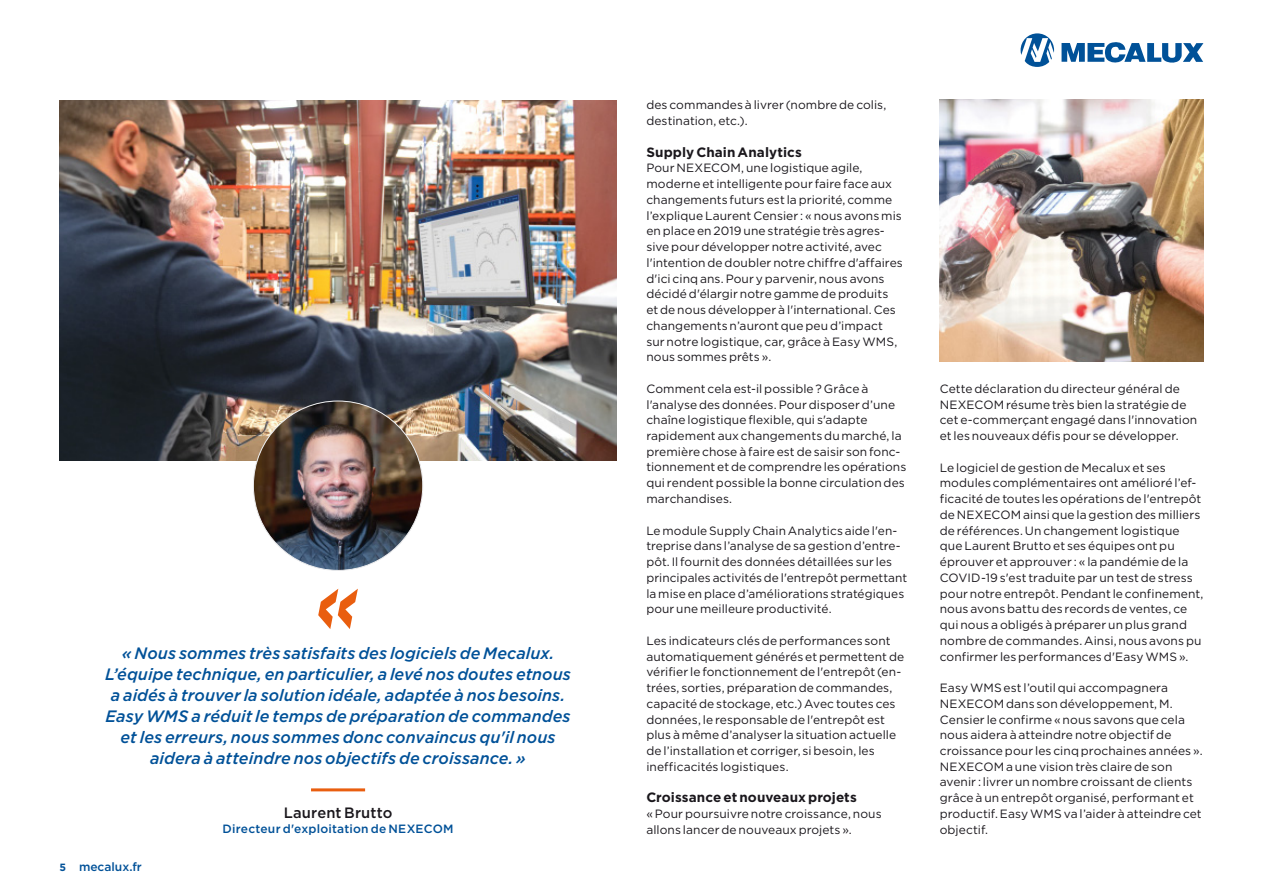
<style>
.page{position:relative;width:1263px;height:893px;background:#fff}
.page>*{position:absolute;margin:0;border:0;box-sizing:border-box;transform-origin:0 0}
.t1{font:italic 500 16.5px/21px "Gotham";letter-spacing:.005em;color:#005198;text-align:center}
.t2{font:500 15px "Gotham";letter-spacing:.01em;color:#1a171c}
.t3{font:700 13.5px "Gotham";letter-spacing:.005em;color:#1a171c}
.t4{font:12px/15.8px "Gotham";letter-spacing:.005em;color:#1a171c}
.t5{font:500 12px "Gotham";letter-spacing:.015em;color:#005198}
.s1{font-weight:700;font-size:10.5px}
</style>
<div class="page">
<svg style="left:1020px;top:33px;width:34px;height:34px"></svg>
<svg style="left:1061px;top:42px;width:142px;height:21px"></svg>
<img style="left:60px;top:101px;width:557px;height:359px">
<hr style="left:311px;top:788px;width:54px;height:3px;background:#e95e0f">
<img style="left:253px;top:401px;width:170px;height:169px;border-radius:85px">
<svg style="left:318px;top:589px;width:40px;height:40px"></svg>
<img style="left:940px;top:100px;width:263px;height:261px">
<p class="t1" style="left:105px;top:642px;width:467px">« Nous sommes très satisfaits des logiciels de Mecalux.<br>L’équipe technique, en particulier, a levé nos doutes etnous a aidés à trouver la solution idéale, adaptée à nos besoins.<br>Easy WMS a réduit le temps de préparation de commandes et les erreurs, nous sommes donc convaincus qu'il nous aidera à atteindre nos objectifs de croissance. »</p>
<p class="t5" style="left:60px;top:859px;width:84px"><span class="s1">5</span> mecalux.fr</p>
<p class="t2" style="left:284px;top:803px;width:110px">Laurent Brutto</p>
<p class="t5" style="left:222px;top:821px;width:233px">Directeur d'exploitation de NEXECOM</p>
<p class="t4" style="left:646px;top:97px;width:242px">des commandes à livrer (nombre de colis, destination, etc.).</p>
<p class="t3" style="left:646px;top:143px;width:157px">Supply Chain Analytics</p>
<p class="t4" style="left:646px;top:160px;width:258px">Pour NEXECOM, une logistique agile, moderne et intelligente pour faire face aux changements futurs est la priorité, comme l’explique Laurent Censier : « nous avons mis en place en 2019 une stratégie très agres&shy;sive pour développer notre activité, avec l'intention de doubler notre chiffre d'affaires d'ici cinq ans. Pour y parvenir, nous avons décidé d'élargir notre gamme de produits et de nous développer à l'international. Ces changements n’auront que peu d’impact sur notre logistique, car, grâce à Easy WMS, nous sommes prêts ».</p>
<p class="t4" style="left:646px;top:380px;width:261px">Comment cela est-il possible ? Grâce à l'analyse des données. Pour disposer d’une chaîne logistique flexible, qui s'adapte rapidement aux changements du marché, la première chose à faire est de saisir son fonc&shy;tionnement et de comprendre les opérations qui rendent possible la bonne circulation des marchandises.</p>
<p class="t4" style="left:646px;top:522px;width:262px">Le module Supply Chain Analytics aide l'en&shy;treprise dans l’analyse de sa gestion d’entre&shy;pôt. Il fournit des données détaillées sur les principales activités de l'entrepôt permettant la mise en place d’améliorations stratégiques pour une meilleure productivité.</p>
<p class="t4" style="left:646px;top:632px;width:259px">Les indicateurs clés de performances sont automatiquement générés et permettent de vérifier le fonctionnement de l'entrepôt (en&shy;trées, sorties, préparation de commandes, capacité de stockage, etc.) Avec toutes ces données, le responsable de l'entrepôt est plus à même d’analyser la situation actuelle de l’installation et corriger, si besoin, les inefficacités logistiques.</p>
<p class="t3" style="left:646px;top:789px;width:212px">Croissance et nouveaux projets</p>
<p class="t4" style="left:646px;top:806px;width:237px">« Pour poursuivre notre croissance, nous allons lancer de nouveaux projets ».</p>
<p class="t4" style="left:940px;top:380px;width:259px">Cette déclaration du directeur général de NEXECOM résume très bien la stratégie de cet e-commerçant engagé dans l'innovation et les nouveaux défis pour se développer.</p>
<p class="t4" style="left:940px;top:459px;width:265px">Le logiciel de gestion de Mecalux et ses modules complémentaires ont amélioré l’ef&shy;ficacité de toutes les opérations de l'entrepôt de NEXECOM ainsi que la gestion des milliers de références. Un changement logistique que Laurent Brutto et ses équipes ont pu éprouver et approuver : « la pandémie de la COVID-19 s'est traduite par un test de stress pour notre entrepôt. Pendant le confinement, nous avons battu des records de ventes, ce qui nous a obligés à préparer un plus grand nombre de commandes. Ainsi, nous avons pu confirmer les performances d'Easy WMS ».</p>
<p class="t4" style="left:940px;top:680px;width:264px">Easy WMS est l’outil qui accompagnera NEXECOM dans son développement, M.<br>Censier le confirme « nous savons que cela nous aidera à atteindre notre objectif de croissance pour les cinq prochaines années ».<br>NEXECOM a une vision très claire de son avenir : livrer un nombre croissant de clients grâce à un entrepôt organisé, performant et productif. Easy WMS va l’aider à atteindre cet objectif.</p>
</div>
